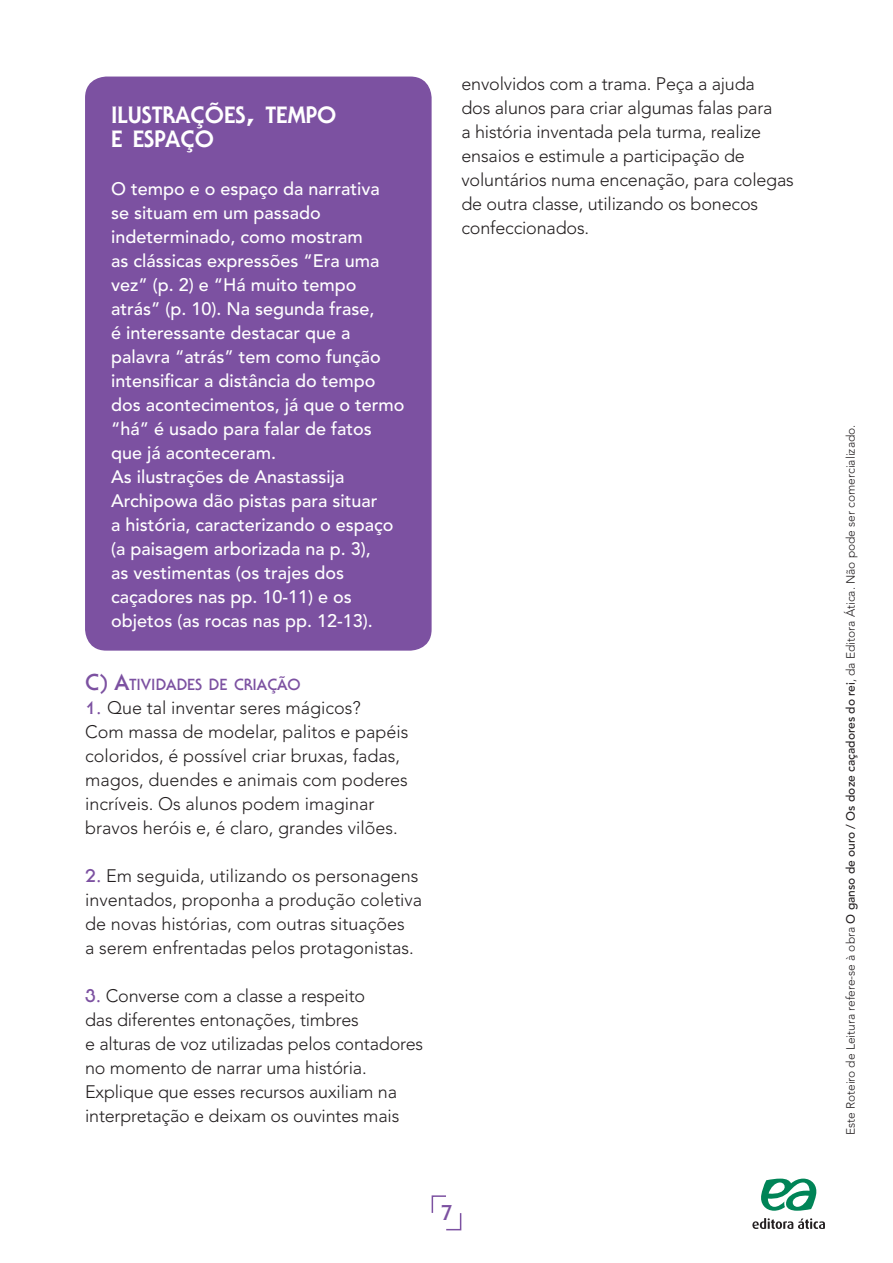
<style>
.page{position:relative;width:893px;height:1263px;background:#fff}
.page>*{position:absolute;margin:0;border:0;box-sizing:border-box;transform-origin:0 0}
.t1{font:800 23.1px/24px "Serif Gothic";color:#fff}
.t2{font:700 21px "Serif Gothic";color:#7c51a1}
.t3{font:300 18px/24px "Avenir";letter-spacing:-.01em;color:#231f20}
.t4{font:500 18px/24px "Avenir";color:#fff}
.t5{font:700 15.75px "Serif Gothic";color:#7c51a1}
.t6{font:300 12px "Avenir";color:#231f20}
.s1{font-size:33px}
.s2{font-size:22.5px}
.s3{font-family:"Serif Gothic";font-weight:700;color:#7c51a1}
.s4{font-weight:500}
</style>
<div class="page">
<svg style="left:431px;top:1195px;width:31px;height:36px"></svg>
<div style="left:85px;top:77px;width:347px;height:574px;background:#7c51a1;border-radius:21px"></div>
<svg style="left:761px;top:1178px;width:56px;height:33px"></svg>
<svg style="left:752px;top:1218px;width:73px;height:11px"></svg>
<p class="t1" style="left:111px;top:103px;width:227px">ILUSTRAÇÕES<span class="s1">,</span> TEMPO<br>E ESPAÇO</p>
<p class="t4" style="left:111px;top:178px;width:295px">O tempo e o espaço da narrativa<br>se situam em um passado indeterminado, como mostram<br>as clássicas expressões “Era uma vez” (p. 2) e “Há muito tempo atrás” (p. 10). Na segunda frase,<br>é interessante destacar que a palavra “atrás” tem como função intensificar a distância do tempo dos acontecimentos, já que o termo “há” é usado para falar de fatos que já aconteceram.</p>
<p class="t4" style="left:111px;top:465px;width:284px">As ilustrações de Anastassija<br>Archipowa dão pistas para situar<br>a história, caracterizando o espaço (a paisagem arborizada na p. 3),<br>as vestimentas (os trajes dos caçadores nas pp. 10-11) e os objetos (as rocas nas pp. 12-13).</p>
<p class="t5" style="left:85px;top:675px;width:217px"><span class="s2">C) A</span>TIVIDADES DE CRIAÇÃO</p>
<p class="t3" style="left:85px;top:696px;width:325px"><span class="s3">1.</span> Que tal inventar seres mágicos?<br>Com massa de modelar, palitos e papéis coloridos, é possível criar bruxas, fadas, magos, duendes e animais com poderes incríveis. Os alunos podem imaginar bravos heróis e, é claro, grandes vilões.</p>
<p class="t3" style="left:85px;top:864px;width:339px"><span class="s3">2.</span> Em seguida, utilizando os personagens inventados, proponha a produção coletiva de novas histórias, com outras situações<br>a serem enfrentadas pelos protagonistas.</p>
<p class="t3" style="left:85px;top:984px;width:340px"><span class="s3">3.</span> Converse com a classe a respeito<br>das diferentes entonações, timbres<br>e alturas de voz utilizadas pelos contadores no momento de narrar uma história.<br>Explique que esses recursos auxiliam na interpretação e deixam os ouvintes mais</p>
<p class="t3" style="left:461px;top:72px;width:334px">envolvidos com a trama. Peça a ajuda<br>dos alunos para criar algumas falas para<br>a história inventada pela turma, realize ensaios e estimule a participação de voluntários numa encenação, para colegas de outra classe, utilizando os bonecos confeccionados.</p>
<p class="t2" style="left:440px;top:1201px;width:14px">7</p>
<p class="t6" style="left:843px;top:1135px;width:712px;rotate:-90deg">Este Roteiro de Leitura refere-se à obra <span class="s4">O ganso de ouro / Os doze caçadores do rei</span>, da Editora Ática. Não pode ser comercializado.</p>
</div>
